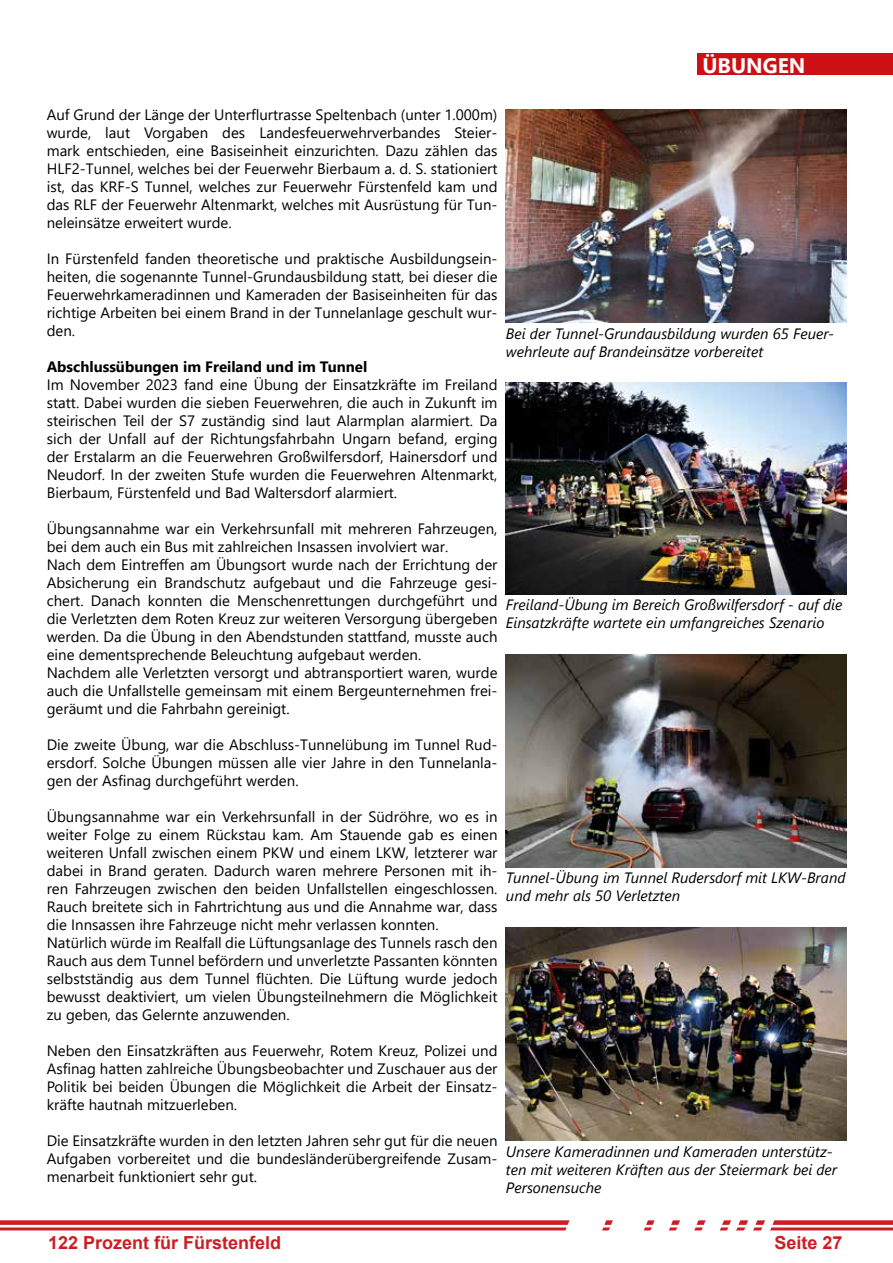
<style>
.page{position:relative;width:893px;height:1263px;background:#fff}
.page>*{position:absolute;margin:0;border:0;box-sizing:border-box;transform-origin:0 0}
.t1{font:700 21px "Segoe UI";color:#fff}
.t2{font:700 18px "Arial";color:#cc1d24}
.t3{font:15px/18px "Segoe UI";color:#000;text-align:justify}
.t4{font:italic 15px/18px "Segoe UI";color:#000}
.t5{font:700 15px "Segoe UI";color:#000}
</style>
<div class="page">
<div style="left:0;top:1220px;width:893px;height:5px;background:#cc1d24"></div>
<hr style="left:0;top:1227px;width:893px;height:3px;background:#cc1d24">
<svg style="left:559px;top:1220px;width:219px;height:11px"></svg>
<div style="left:697px;top:53px;width:196px;height:21px;background:#cd1013"></div>
<img style="left:506px;top:382px;width:340px;height:213px">
<img style="left:506px;top:655px;width:340px;height:213px">
<img style="left:506px;top:109px;width:340px;height:213px">
<img style="left:506px;top:928px;width:340px;height:212px">
<h1 class="t1" style="left:702px;top:45px;width:105px">ÜBUNGEN</h1>
<p class="t3" style="left:47px;top:105px;width:452px">Auf Grund der Länge der Unterflurtrasse Speltenbach (unter 1.000m) wurde, laut Vorgaben des Landesfeuerwehrverbandes Steier&shy;mark entschieden, eine Basiseinheit einzurichten. Dazu zählen das HLF2-Tunnel, welches bei der Feuerwehr Bierbaum a. d. S. stationiert ist, das KRF-S Tunnel, welches zur Feuerwehr Fürstenfeld kam und das RLF der Feuerwehr Altenmarkt, welches mit Ausrüstung für Tun&shy;neleinsätze erweitert wurde.</p>
<p class="t3" style="left:47px;top:249px;width:452px">In Fürstenfeld fanden theoretische und praktische Ausbildungsein&shy;heiten, die sogenannte Tunnel-Grundausbildung statt, bei dieser die Feuerwehrkameradinnen und Kameraden der Basiseinheiten für das richtige Arbeiten bei einem Brand in der Tunnelanlage geschult wur&shy;den.</p>
<p class="t5" style="left:47px;top:353px;width:322px">Abschlussübungen im Freiland und im Tunnel</p>
<p class="t3" style="left:47px;top:375px;width:452px">Im November 2023 fand eine Übung der Einsatzkräfte im Freiland statt. Dabei wurden die sieben Feuerwehren, die auch in Zukunft im steirischen Teil der S7 zuständig sind laut Alarmplan alarmiert. Da sich der Unfall auf der Richtungsfahrbahn Ungarn befand, erging der Erstalarm an die Feuerwehren Großwilfersdorf, Hainersdorf und Neudorf. In der zweiten Stufe wurden die Feuerwehren Altenmarkt, Bierbaum, Fürstenfeld und Bad Waltersdorf alarmiert.</p>
<p class="t3" style="left:47px;top:519px;width:452px;text-align:left">Übungsannahme war ein Verkehrsunfall mit mehreren Fahrzeugen, bei dem auch ein Bus mit zahlreichen Insassen involviert war.<br>Nach dem Eintreffen am Übungsort wurde nach der Errichtung der Absicherung ein Brandschutz aufgebaut und die Fahrzeuge gesi&shy;chert. Danach konnten die Menschenrettungen durchgeführt und die Verletzten dem Roten Kreuz zur weiteren Versorgung übergeben werden. Da die Übung in den Abendstunden stattfand, musste auch eine dementsprechende Beleuchtung aufgebaut werden.<br>Nachdem alle Verletzten versorgt und abtransportiert waren, wurde auch die Unfallstelle gemeinsam mit einem Bergeunternehmen frei&shy;geräumt und die Fahrbahn gereinigt.</p>
<p class="t3" style="left:47px;top:735px;width:452px">Die zweite Übung, war die Abschluss-Tunnelübung im Tunnel Rud&shy;ersdorf. Solche Übungen müssen alle vier Jahre in den Tunnelanla&shy;gen der Asfinag durchgeführt werden.</p>
<p class="t3" style="left:47px;top:807px;width:452px;text-align:left">Übungsannahme war ein Verkehrsunfall in der Südröhre, wo es in weiter Folge zu einem Rückstau kam. Am Stauende gab es einen weiteren Unfall zwischen einem PKW und einem LKW, letzterer war dabei in Brand geraten. Dadurch waren mehrere Personen mit ih&shy;ren Fahrzeugen zwischen den beiden Unfallstellen eingeschlossen.<br>Rauch breitete sich in Fahrtrichtung aus und die Annahme war, dass die Innsassen ihre Fahrzeuge nicht mehr verlassen konnten.<br>Natürlich würde im Realfall die Lüftungsanlage des Tunnels rasch den Rauch aus dem Tunnel befördern und unverletzte Passanten könnten selbstständig aus dem Tunnel flüchten. Die Lüftung wurde jedoch bewusst deaktiviert, um vielen Übungsteilnehmern die Möglichkeit zu geben, das Gelernte anzuwenden.</p>
<p class="t3" style="left:47px;top:1041px;width:452px">Neben den Einsatzkräften aus Feuerwehr, Rotem Kreuz, Polizei und Asfinag hatten zahlreiche Übungsbeobachter und Zuschauer aus der Politik bei beiden Übungen die Möglichkeit die Arbeit der Einsatz&shy;kräfte hautnah mitzuerleben.</p>
<p class="t3" style="left:47px;top:1131px;width:452px">Die Einsatzkräfte wurden in den letzten Jahren sehr gut für die neuen Aufgaben vorbereitet und die bundesländerübergreifende Zusam&shy;menarbeit funktioniert sehr gut.</p>
<p class="t4" style="left:506px;top:322px;width:330px">Bei der Tunnel-Grundausbildung wurden 65 Feuer&shy;wehrleute auf Brandeinsätze vorbereitet</p>
<p class="t4" style="left:506px;top:593px;width:338px">Freiland-Übung im Bereich Großwilfersdorf - auf die<br>Einsatzkräfte wartete ein umfangreiches Szenario</p>
<p class="t4" style="left:506px;top:867px;width:341px">Tunnel-Übung im Tunnel Rudersdorf mit LKW-Brand und mehr als 50 Verletzten</p>
<p class="t4" style="left:506px;top:1140px;width:333px">Unsere Kameradinnen und Kameraden unterstütz&shy;ten mit weiteren Kräften aus der Steiermark bei der<br>Personensuche</p>
<p class="t2" style="left:48px;top:1230px;width:235px">122 Prozent für Fürstenfeld</p>
<p class="t2" style="left:774px;top:1230px;width:70px">Seite 27</p>
</div>
